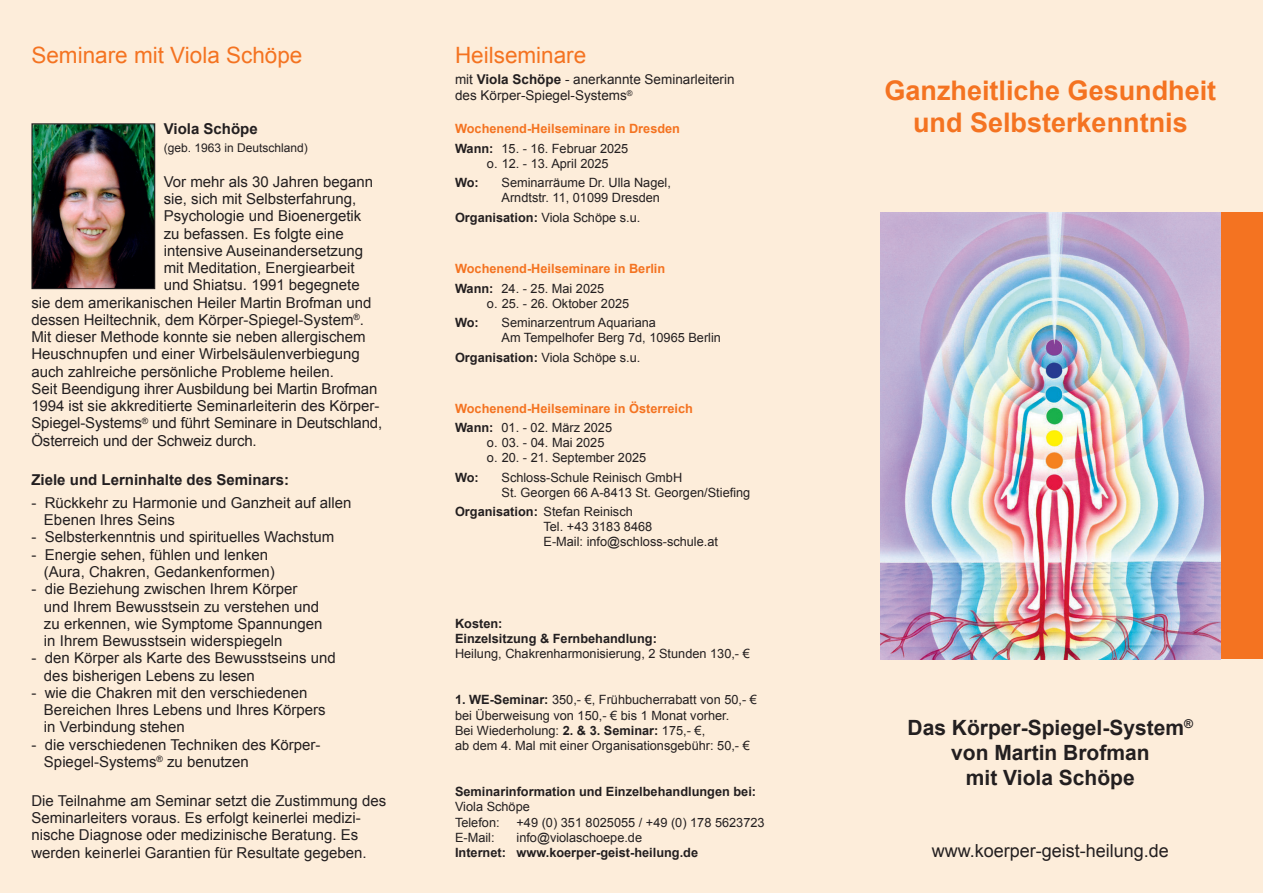
<style>
.page{position:relative;width:1263px;height:893px;background:#fdedda}
.page>*{position:absolute;margin:0;border:0;box-sizing:border-box;transform-origin:0 0}
.t1{font:700 27px/32.4px "Arial";color:#f47321;text-align:center}
.t2{font:22.5px "Arial";color:#f47321}
.t3{font:700 21px/25.2px "Arial";color:#231f20;text-align:center}
.t4{font:18px "Arial";color:#231f20}
.t5{font:15px/17.2px "Arial";color:#231f20}
.t6{font:700 15px "Arial";color:#231f20}
.t7{font:13.5px/16.2px "Arial";color:#231f20}
.t8{font:12.75px/15px "Arial";color:#231f20}
.t9{font:700 12.75px/19.5px "Arial";color:#f47321}
.t10{font:700 12.75px/15.3px "Arial";color:#231f20}
.t11{font:12px "Arial";color:#231f20}
.s1{font-weight:700}
.s2{color:#231f20}
.s3{font-weight:400;color:#231f20}
</style>
<div class="page">
<div style="left:880px;top:213px;width:383px;height:446px;background:#f47321"></div>
<img style="left:880px;top:213px;width:340px;height:446px">
<img style="left:33px;top:125px;width:120px;height:162px">
<div style="left:31px;top:123px;width:124px;height:166px;border:1px solid #231f20"></div>
<h2 class="t2" style="left:31px;top:41px;width:272px">Seminare mit Viola Schöpe</h2>
<p class="t6" style="left:164px;top:119px;width:95px">Viola Schöpe</p>
<p class="t11" style="left:164px;top:140px;width:146px">(geb. 1963 in Deutschland)</p>
<p class="t5" style="left:164px;top:173px;width:211px">Vor mehr als 30 Jahren begann</p>
<p class="t5" style="left:164px;top:190px;width:194px">sie, sich mit Selbsterfahrung,</p>
<p class="t5" style="left:164px;top:208px;width:199px">Psychologie und Bioenergetik</p>
<p class="t5" style="left:164px;top:225px;width:182px">zu befassen. Es folgte eine</p>
<p class="t5" style="left:164px;top:242px;width:201px">intensive Auseinandersetzung</p>
<p class="t5" style="left:164px;top:259px;width:192px">mit Meditation, Energiearbeit</p>
<p class="t5" style="left:164px;top:277px;width:197px">und Shiatsu. 1991 begegnete</p>
<p class="t5" style="left:31px;top:294px;width:341px">sie dem amerikanischen Heiler Martin Brofman und</p>
<p class="t5" style="left:31px;top:311px;width:334px">dessen Heiltechnik, dem Körper-Spiegel-System<sup>®</sup>.</p>
<p class="t5" style="left:31px;top:328px;width:336px">Mit dieser Methode konnte sie neben allergischem</p>
<p class="t5" style="left:31px;top:346px;width:330px">Heuschnupfen und einer Wirbelsäulenverbiegung</p>
<p class="t5" style="left:31px;top:363px;width:304px">auch zahlreiche persönliche Probleme heilen.</p>
<p class="t5" style="left:31px;top:380px;width:347px">Seit Beendigung ihrer Ausbildung bei Martin Brofman</p>
<p class="t5" style="left:31px;top:397px;width:349px">1994 ist sie akkreditierte Seminarleiterin des Körper-</p>
<p class="t5" style="left:31px;top:415px;width:352px">Spiegel-Systems<sup>®</sup> und führt Seminare in Deutschland,</p>
<p class="t5" style="left:31px;top:433px;width:227px">Österreich und der Schweiz durch.</p>
<p class="t6" style="left:31px;top:470px;width:259px">Ziele und Lerninhalte des Seminars:</p>
<p class="t5" style="left:44px;top:494px;width:309px;text-indent:-13px">- Rückkehr zu Harmonie und Ganzheit auf allen<br>Ebenen Ihres Seins</p>
<p class="t5" style="left:31px;top:529px;width:304px">- Selbsterkenntnis und spirituelles Wachstum</p>
<p class="t5" style="left:44px;top:546px;width:232px;text-indent:-13px">- Energie sehen, fühlen und lenken (Aura, Chakren, Gedankenformen)</p>
<p class="t5" style="left:44px;top:580px;width:280px;text-indent:-13px">- die Beziehung zwischen Ihrem Körper und Ihrem Bewusstsein zu verstehen und zu erkennen, wie Symptome Spannungen in Ihrem Bewusstsein widerspiegeln</p>
<p class="t5" style="left:44px;top:649px;width:293px;text-indent:-13px">- den Körper als Karte des Bewusstseins und des bisherigen Lebens zu lesen</p>
<p class="t5" style="left:44px;top:684px;width:283px;text-indent:-13px">- wie die Chakren mit den verschiedenen<br>Bereichen Ihres Lebens und Ihres Körpers in Verbindung stehen</p>
<p class="t5" style="left:44px;top:736px;width:278px;text-indent:-13px">- die verschiedenen Techniken des Körper-<br>Spiegel-Systems<sup>®</sup> zu benutzen</p>
<p class="t5" style="left:31px;top:792px;width:356px">Die Teilnahme am Seminar setzt die Zustimmung des Seminarleiters voraus. Es erfolgt keinerlei medizi&shy;nische Diagnose oder medizinische Beratung. Es werden keinerlei Garantien für Resultate gegeben.</p>
<h2 class="t2" style="left:455px;top:41px;width:133px">Heilseminare</h2>
<p class="t7" style="left:455px;top:71px;width:281px">mit <span class="s1">Viola Schöpe</span> - anerkannte Seminarleiterin des Körper-Spiegel-Systems<sup>®</sup></p>
<p class="t9" style="left:455px;top:120px;width:227px">Wochenend-Heilseminare in Dresden<br><span class="s2">Wann:</span> <span class="s3">15. - 16. Februar 2025</span></p>
<p class="t8" style="left:487px;top:156px;width:123px">o. 12. - 13. April 2025</p>
<p class="t10" style="left:455px;top:176px;width:25px">Wo:</p>
<p class="t8" style="left:501px;top:175px;width:171px">Seminarräume Dr. Ulla Nagel,<br>Arndtstr. 11, 01099 Dresden</p>
<p class="t8" style="left:455px;top:210px;width:187px"><span class="s1">Organisation:</span> Viola Schöpe s.u.</p>
<p class="t9" style="left:455px;top:259px;width:212px">Wochenend-Heilseminare in Berlin<br><span class="s2">Wann:</span> <span class="s3">24. - 25. Mai 2025</span></p>
<p class="t8" style="left:487px;top:296px;width:144px">o. 25. - 26. Oktober 2025</p>
<p class="t10" style="left:455px;top:315px;width:25px">Wo:</p>
<p class="t8" style="left:501px;top:315px;width:221px">Seminarzentrum Aquariana<br>Am Tempelhofer Berg 7d, 10965 Berlin</p>
<p class="t8" style="left:455px;top:350px;width:187px"><span class="s1">Organisation:</span> Viola Schöpe s.u.</p>
<p class="t9" style="left:455px;top:399px;width:239px">Wochenend-Heilseminare in Österreich<br><span class="s2">Wann:</span> <span class="s3">01. - 02. März 2025</span></p>
<p class="t8" style="left:487px;top:436px;width:161px">o. 03. - 04. Mai 2025<br>o. 20. - 21. September 2025</p>
<p class="t10" style="left:455px;top:470px;width:25px">Wo:</p>
<p class="t8" style="left:501px;top:470px;width:250px">Schloss-Schule Reinisch GmbH<br>St. Georgen 66 A-8413 St. Georgen/Stiefing</p>
<p class="t8" style="left:543px;top:505px;width:176px;text-indent:-88px"><span class="s1">Organisation:</span> Stefan Reinisch<br>Tel. +43 3183 8468<br>E-Mail: info@schloss-schule.at</p>
<p class="t10" style="left:455px;top:616px;width:203px">Kosten:<br>Einzelsitzung &amp; Fernbehandlung:</p>
<p class="t8" style="left:455px;top:646px;width:296px">Heilung, Chakrenharmonisierung, 2 Stunden 130,- €</p>
<p class="t8" style="left:455px;top:692px;width:303px"><span class="s1">1. WE-Seminar:</span> 350,- €, Frühbucherrabatt von 50,- € bei Überweisung von 150,- € bis 1 Monat vorher.<br>Bei Wiederholung: <span class="s1">2. &amp; 3. Seminar:</span> 175,- €,<br>ab dem 4. Mal mit einer Organisationsgebühr: 50,- €</p>
<p class="t10" style="left:455px;top:784px;width:303px">Seminarinformation und Einzelbehandlungen bei:</p>
<p class="t8" style="left:455px;top:799px;width:76px">Viola Schöpe<br>Telefon:</p>
<p class="t8" style="left:516px;top:815px;width:250px">+49 (0) 351 8025055 / +49 (0) 178 5623723</p>
<h1 class="t1" style="left:884px;top:75px;width:333px">Ganzheitliche Gesundheit und Selbsterkenntnis</h1>
<h3 class="t3" style="left:907px;top:716px;width:287px">Das Körper-Spiegel-System<sup>® </sup>von Martin Brofman<br>mit Viola Schöpe</h3>
<p class="t8" style="left:455px;top:830px;width:41px">E-Mail:</p>
<p class="t8" style="left:516px;top:830px;width:127px">info@violaschoepe.de</p>
<p class="t10" style="left:455px;top:845px;width:245px">Internet: www.koerper-geist-heilung.de</p>
<p class="t4" style="left:932px;top:839px;width:239px">www.koerper-geist-heilung.de</p>
</div>
